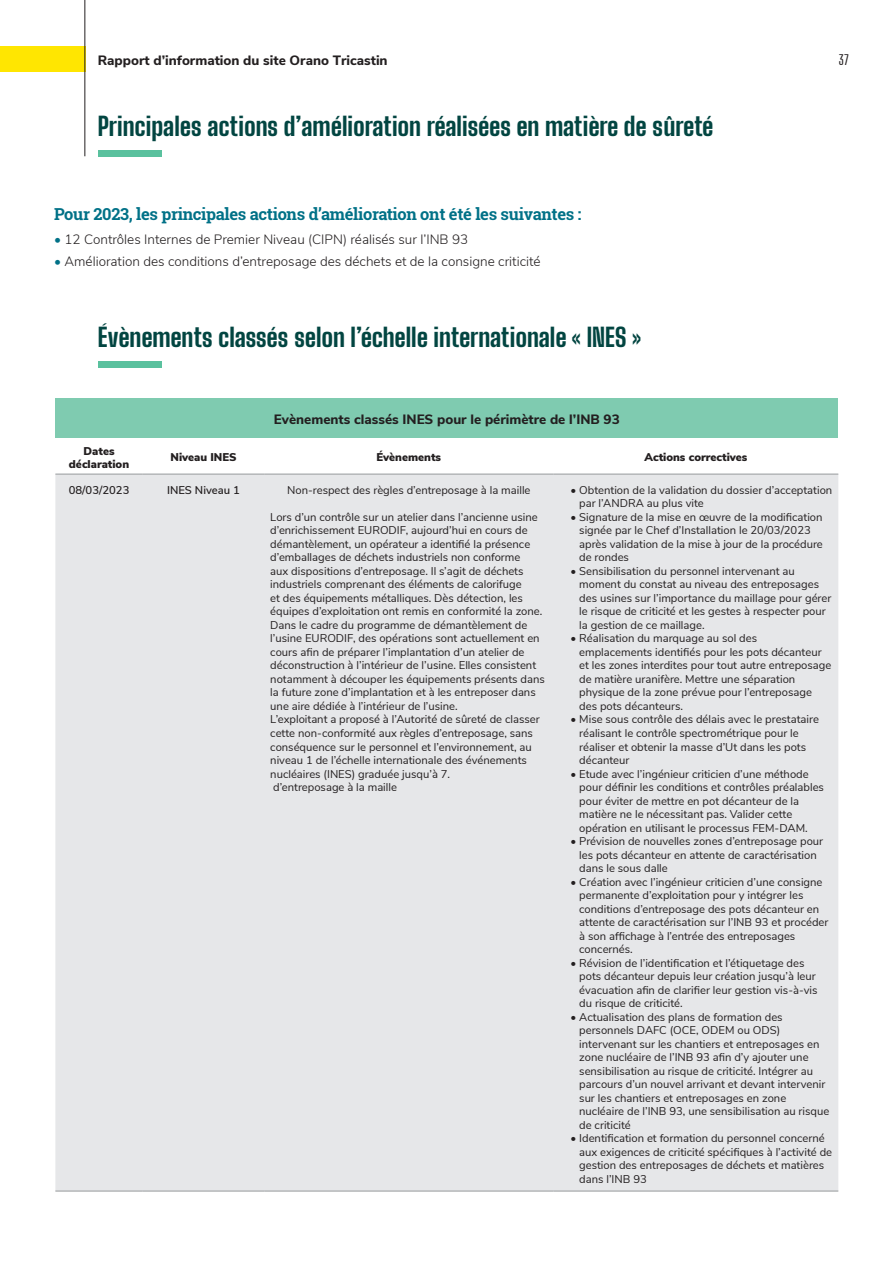
<style>
.page{position:relative;width:893px;height:1263px;background:#fff}
.page>*{position:absolute;margin:0;border:0;box-sizing:border-box;transform-origin:0 0}
.t1{font:800 25.5px "Big Shoulders Display";letter-spacing:-.01em;color:#024541}
.t2{font:700 16.5px "Roboto Slab";letter-spacing:-.02em;color:#007187}
.t3{font:300 13.5px "Nunito Sans";color:#231f20}
.t4{font:800 13.5px "Nunito Sans";color:#231f20}
.t5{font:500 13.5px "Big Shoulders Display";color:#231f20}
.t6{font:11.25px/13.5px "Nunito Sans";color:#231f20}
.t7{font:900 11.25px/13.5px "Nunito Sans";color:#231f20;text-align:center}
.t8{font:600 11.25px "Nunito Sans";color:#231f20}
.s1{color:#007187}
</style>
<div class="page">
<div style="left:0;top:47px;width:85px;height:25px;background:#ffe601"></div>
<hr style="left:85px;top:0;width:1px;height:156px;background:#231f20">
<div style="left:55px;top:398px;width:783px;height:39px;background:#7fcbb0"></div>
<div style="left:55px;top:475px;width:783px;height:716px;background:#e6e7e9"></div>
<hr style="left:55px;top:474px;width:88px;height:1px;background:#96999c">
<hr style="left:143px;top:474px;width:121px;height:1px;background:#96999c">
<hr style="left:264px;top:474px;width:289px;height:1px;background:#96999c">
<hr style="left:553px;top:474px;width:285px;height:1px;background:#96999c">
<hr style="left:55px;top:1191px;width:88px;height:1px;background:#96999c">
<hr style="left:143px;top:1191px;width:121px;height:1px;background:#96999c">
<hr style="left:264px;top:1191px;width:289px;height:1px;background:#96999c">
<hr style="left:553px;top:1191px;width:285px;height:1px;background:#96999c">
<div style="left:98px;top:150px;width:64px;height:7px;background:#5ac19e"></div>
<div style="left:98px;top:361px;width:64px;height:7px;background:#5ac19e"></div>
<p class="t4" style="left:98px;top:50px;width:291px">Rapport d’information du site Orano Tricastin</p>
<p class="t5" style="left:839px;top:51px;width:11px">37</p>
<h1 class="t1" style="left:98px;top:108px;width:617px">Principales actions d’amélioration réalisées en matière de sûreté</h1>
<h2 class="t2" style="left:54px;top:203px;width:529px">Pour 2023, les principales actions d’amélioration ont été les suivantes :</h2>
<p class="t3" style="left:54px;top:229px;width:416px"><span class="s1">•</span> 12 Contrôles Internes de Premier Niveau (CIPN) réalisés sur l’INB 93</p>
<p class="t3" style="left:54px;top:251px;width:488px"><span class="s1">•</span> Amélioration des conditions d’entreposage des déchets et de la consigne criticité</p>
<h1 class="t1" style="left:98px;top:319px;width:544px">Évènements classés selon l’échelle internationale « INES »</h1>
<p class="t4" style="left:274px;top:410px;width:347px">Evènements classés INES pour le périmètre de l’INB 93</p>
<p class="t7" style="left:69px;top:443px;width:62px">Dates déclaration</p>
<p class="t7" style="left:171px;top:450px;width:67px">Niveau INES</p>
<p class="t7" style="left:377px;top:450px;width:66px">Évènements</p>
<p class="t7" style="left:644px;top:450px;width:104px">Actions correctives</p>
<p class="t8" style="left:69px;top:482px;width:62px">08/03/2023</p>
<p class="t8" style="left:167px;top:482px;width:74px">INES Niveau 1</p>
<p class="t6" style="left:287px;top:483px;width:245px">Non-respect des règles d’entreposage à la maille</p>
<p class="t6" style="left:270px;top:510px;width:276px">Lors d’un contrôle sur un atelier dans l’ancienne usine d’enrichissement EURODIF, aujourd’hui en cours de démantèlement, un opérateur a identifié la présence d’emballages de déchets industriels non conforme<br>aux dispositions d’entreposage. Il s’agit de déchets industriels comprenant des éléments de calorifuge<br>et des équipements métalliques. Dès détection, les équipes d’exploitation ont remis en conformité la zone.<br>Dans le cadre du programme de démantèlement de l’usine EURODIF, des opérations sont actuellement en cours afin de préparer l’implantation d’un atelier de déconstruction à l’intérieur de l’usine. Elles consistent notamment à découper les équipements présents dans la future zone d’implantation et à les entreposer dans une aire dédiée à l’intérieur de l’usine.<br>L’exploitant a proposé à l’Autorité de sûreté de classer cette non-conformité aux règles d’entreposage, sans conséquence sur le personnel et l’environnement, au niveau 1 de l’échelle internationale des événements nucléaires (INES) graduée jusqu’à 7.<br>d’entreposage à la maille</p>
<p class="t6" style="left:579px;top:483px;width:255px;text-indent:-9px">• Obtention de la validation du dossier d’acceptation par l’ANDRA au plus vite</p>
<p class="t6" style="left:579px;top:510px;width:245px;text-indent:-9px">• Signature de la mise en œuvre de la modification signée par le Chef d’Installation le 20/03/2023 après validation de la mise à jour de la procédure de rondes</p>
<p class="t6" style="left:579px;top:564px;width:254px;text-indent:-9px">• Sensibilisation du personnel intervenant au moment du constat au niveau des entreposages des usines sur l’importance du maillage pour gérer le risque de criticité et les gestes à respecter pour la gestion de ce maillage.</p>
<p class="t6" style="left:579px;top:631px;width:254px;text-indent:-9px">• Réalisation du marquage au sol des emplacements identifiés pour les pots décanteur et les zones interdites pour tout autre entreposage de matière uranifère. Mettre une séparation physique de la zone prévue pour l’entreposage des pots décanteurs.</p>
<p class="t6" style="left:579px;top:712px;width:241px;text-indent:-9px">• Mise sous contrôle des délais avec le prestataire réalisant le contrôle spectrométrique pour le réaliser et obtenir la masse d’Ut dans les pots décanteur</p>
<p class="t6" style="left:579px;top:766px;width:246px;text-indent:-9px">• Etude avec l’ingénieur criticien d’une méthode pour définir les conditions et contrôles préalables pour éviter de mettre en pot décanteur de la matière ne le nécessitant pas. Valider cette opération en utilisant le processus FEM-DAM.</p>
<p class="t6" style="left:579px;top:834px;width:245px;text-indent:-9px">• Prévision de nouvelles zones d’entreposage pour les pots décanteur en attente de caractérisation dans le sous dalle</p>
<p class="t6" style="left:579px;top:874px;width:251px;text-indent:-9px">• Création avec l’ingénieur criticien d’une consigne permanente d’exploitation pour y intégrer les conditions d’entreposage des pots décanteur en attente de caractérisation sur l’INB 93 et procéder à son affichage à l’entrée des entreposages concernés.</p>
<p class="t6" style="left:579px;top:955px;width:240px;text-indent:-9px">• Révision de l’identification et l’étiquetage des pots décanteur depuis leur création jusqu’à leur évacuation afin de clarifier leur gestion vis-à-vis du risque de criticité.</p>
<p class="t6" style="left:579px;top:1009px;width:252px;text-indent:-9px">• Actualisation des plans de formation des personnels DAFC (OCE, ODEM ou ODS) intervenant sur les chantiers et entreposages en zone nucléaire de l’INB 93 afin d’y ajouter une sensibilisation au risque de criticité. Intégrer au parcours d’un nouvel arrivant et devant intervenir sur les chantiers et entreposages en zone nucléaire de l’INB 93, une sensibilisation au risque de criticité</p>
<p class="t6" style="left:579px;top:1131px;width:254px;text-indent:-9px">• Identification et formation du personnel concerné aux exigences de criticité spécifiques à l’activité de gestion des entreposages de déchets et matières dans l’INB 93</p>
</div>
